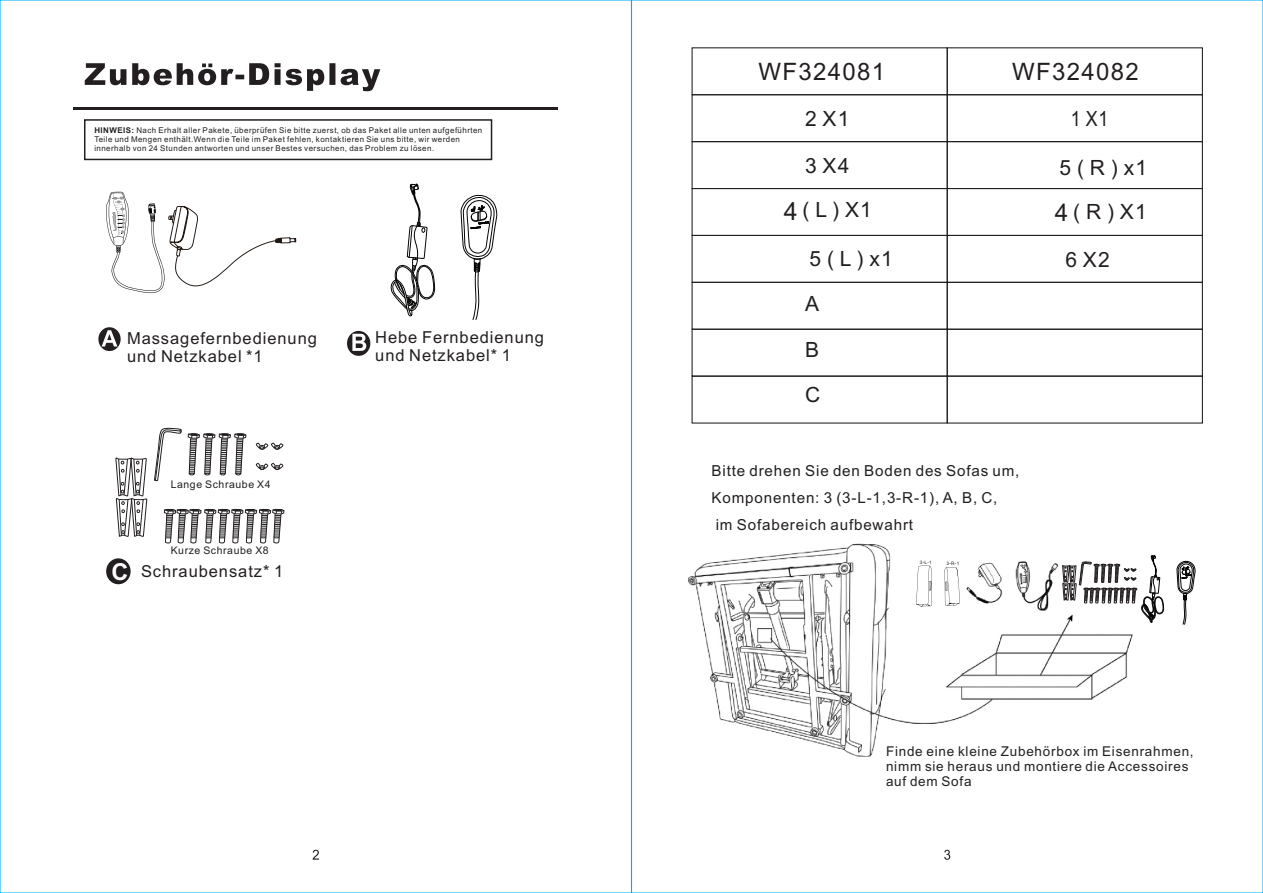
<style>
.page{position:relative;width:1263px;height:893px;background:#fff}
.page>*{position:absolute;margin:0;border:0;box-sizing:border-box;transform-origin:0 0}
.t1{font:24px "Arial";letter-spacing:.055em;color:#231f20}
.t2{font:21px/44.8px "Arial";letter-spacing:.055em;color:#231f20;text-align:center}
.t3{font:21px "Arial";letter-spacing:.055em;color:#231f20;scale:.85 1}
.t4{font:16.5px/18.5px "Arial";letter-spacing:.055em;color:#231f20}
.t5{font:15.15px/26.7px "Arial";letter-spacing:.055em;color:#231f20}
.t6{font:13.5px/15.1px "Arial";letter-spacing:.055em;color:#231f20}
.t7{font:10.5px "Arial";letter-spacing:.055em;color:#231f20}
.t8{font:7.95px/8.9px "Arial";letter-spacing:.055em;color:#231f20}
.t9{font:4.65px "Arial";color:#231f20}
.s1{font-weight:700}
.s2{font-weight:700;font-size:23.4px;color:#fff}
.s3{font-size:25.05px}
.s4{font-size:24.3px}
</style>
<div class="page">
<svg style="left:460px;top:195px;width:37px;height:125px"></svg>
<img style="left:688px;top:543px;width:477px;height:214px">
<svg style="left:944px;top:850px;width:6px;height:10px"></svg>
<div style="left:691px;top:94px;width:257px;height:48px;border:1px solid #231f20"></div>
<div style="left:691px;top:141px;width:257px;height:48px;border:1px solid #231f20"></div>
<div style="left:691px;top:188px;width:257px;height:48px;border:1px solid #231f20"></div>
<div style="left:691px;top:235px;width:257px;height:48px;border:1px solid #231f20"></div>
<div style="left:691px;top:282px;width:257px;height:48px;border:1px solid #231f20"></div>
<div style="left:691px;top:329px;width:257px;height:48px;border:1px solid #231f20"></div>
<div style="left:691px;top:376px;width:257px;height:48px;border:1px solid #231f20"></div>
<div style="left:947px;top:94px;width:256px;height:48px;border:1px solid #231f20"></div>
<div style="left:947px;top:141px;width:256px;height:48px;border:1px solid #231f20"></div>
<div style="left:947px;top:188px;width:256px;height:48px;border:1px solid #231f20"></div>
<div style="left:947px;top:235px;width:256px;height:48px;border:1px solid #231f20"></div>
<div style="left:947px;top:282px;width:256px;height:48px;border:1px solid #231f20"></div>
<div style="left:947px;top:329px;width:256px;height:48px;border:1px solid #231f20"></div>
<div style="left:947px;top:376px;width:256px;height:48px;border:1px solid #231f20"></div>
<hr style="left:73px;top:107px;width:485px;height:2px;background:#231f20">
<svg style="left:85px;top:63px;width:295px;height:28px"></svg>
<div style="left:84px;top:119px;width:408px;height:41px;border:2px solid #231f20"></div>
<svg style="left:98px;top:327px;width:23px;height:24px"></svg>
<svg style="left:106px;top:192px;width:190px;height:101px"></svg>
<svg style="left:347px;top:331px;width:23px;height:25px"></svg>
<div style="left:106px;top:558px;width:25px;height:26px;background:#231f20;border-radius:50%"></div>
<svg style="left:313px;top:850px;width:6px;height:10px"></svg>
<div style="left:908px;top:730px;width:280px;height:41px;background:#fff"></div>
<svg style="left:916px;top:566px;width:44px;height:41px"></svg>
<svg style="left:154px;top:427px;width:131px;height:117px"></svg>
<svg style="left:115px;top:458px;width:32px;height:79px"></svg>
<svg style="left:390px;top:183px;width:45px;height:133px"></svg>
<svg style="left:1176px;top:560px;width:20px;height:65px"></svg>
<svg style="left:1062px;top:555px;width:102px;height:68px"></svg>
<p class="t8" style="left:94px;top:127px;width:390px"><span class="s1">HINWEIS:</span> Nach Erhalt aller Pakete, überprüfen Sie bitte zuerst, ob das Paket alle unten aufgeführten<br>Teile und Mengen enthält.Wenn die Teile im Paket fehlen, kontaktieren Sie uns bitte, wir werden innerhalb von 24 Stunden antworten und unser Bestes versuchen, das Problem zu lösen.</p>
<h3 class="t4" style="left:127px;top:330px;width:191px">Massagefernbedienung und Netzkabel *1</h3>
<h3 class="t7" style="left:171px;top:481px;width:101px">Lange Schraube X4</h3>
<h3 class="t7" style="left:171px;top:546px;width:100px">Kurze Schraube X8</h3>
<h3 class="t4" style="left:111px;top:563px;width:173px"><span class="s2">C</span> Schraubensatz* 1</h3>
<h3 class="t4" style="left:375px;top:329px;width:170px">Hebe Fernbedienung und Netzkabel* 1</h3>
<h1 class="t1" style="left:758px;top:62px;width:128px">WF324081</h1>
<h1 class="t1" style="left:1012px;top:62px;width:128px">WF324082</h1>
<h2 class="t3" style="left:1071px;top:110px;width:46px">1 X1</h2>
<h2 class="t2" style="left:1059px;top:147px;width:89px">5 ( R ) x1</h2>
<h2 class="t2" style="left:805px;top:98px;width:46px">2 X1</h2>
<h2 class="t2" style="left:784px;top:145px;width:90px">3 X4<br><span class="s3">4</span>( L ) X1</h2>
<h2 class="t2" style="left:1055px;top:191px;width:93px"><span class="s4">4</span>( R ) X1</h2>
<h2 class="t2" style="left:809px;top:238px;width:85px">5 ( L ) x1</h2>
<h2 class="t2" style="left:805px;top:283px;width:16px">A</h2>
<h2 class="t2" style="left:805px;top:328px;width:17px;line-height:45.9px;text-align:left">B<br>C</h2>
<h3 class="t5" style="left:711px;top:459px;width:309px">Bitte drehen Sie den Boden des Sofas um,<br>Komponenten: 3 (3-L-1,3-R-1), A, B, C,<br>im Sofabereich aufbewahrt</h3>
<p class="t9" style="left:920px;top:560px;width:13px">3-L-1</p>
<p class="t9" style="left:946px;top:562px;width:14px">3-R-1</p>
<h2 class="t2" style="left:1065px;top:240px;width:46px">6 X2</h2>
<h3 class="t6" style="left:886px;top:744px;width:309px">Finde eine kleine Zubehörbox im Eisenrahmen, nimm sie heraus und montiere die Accessoires auf dem Sofa</h3>
</div>
